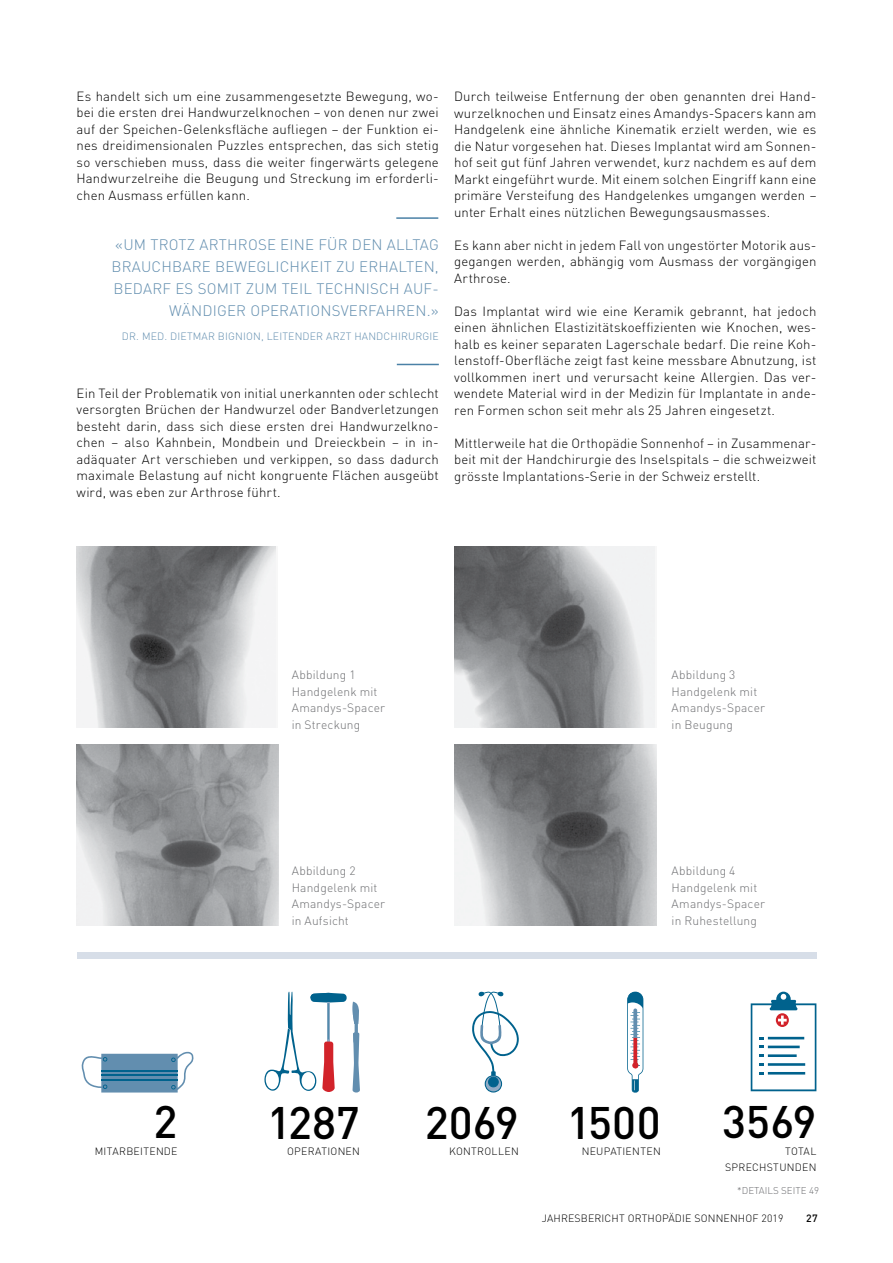
<style>
.page{position:relative;width:893px;height:1263px;background:#fff}
.page>*{position:absolute;margin:0;border:0;box-sizing:border-box;transform-origin:0 0}
.t1{font:500 45px "DIN";color:#000}
.t2{font:300 15px "DIN";letter-spacing:.015em;color:#628eaf}
.t3{font:300 13.2px/16.5px "DIN";letter-spacing:.01em;color:#000;text-align:justify}
.t4{font:300 12px/16.5px "DIN";letter-spacing:.015em;color:#6d6e71}
.t5{font:300 10.5px "DIN";letter-spacing:.02em;color:#000}
.t6{font:300 10.5px "DIN";letter-spacing:.015em;color:#628eaf}
.t7{font:500 10.5px "DIN";color:#000}
.t8{font:300 9.75px "DIN";color:#6d6e71}
</style>
<div class="page">
<svg style="left:352px;top:1002px;width:8px;height:90px"></svg>
<div style="left:310px;top:994px;width:37px;height:8px;background:#00628d;border-radius:4px"></div>
<svg style="left:264px;top:991px;width:71px;height:101px"></svg>
<svg style="left:81px;top:1052px;width:113px;height:40px"></svg>
<svg style="left:472px;top:991px;width:47px;height:101px"></svg>
<svg style="left:627px;top:992px;width:16px;height:100px"></svg>
<div style="left:751px;top:1003px;width:65px;height:88px;background:linear-gradient(to right,#73a8c0,#73a8c0)"></div>
<div style="left:752px;top:1005px;width:63px;height:84px;background:#fff"></div>
<hr style="left:768px;top:1037px;width:36px;height:2px;background:#00628d">
<svg style="left:759px;top:1045px;width:4px;height:3px"></svg>
<hr style="left:768px;top:1045px;width:32px;height:3px;background:#00628d">
<svg style="left:759px;top:1054px;width:4px;height:3px"></svg>
<hr style="left:768px;top:1054px;width:29px;height:3px;background:#00628d">
<svg style="left:759px;top:1063px;width:4px;height:3px"></svg>
<hr style="left:768px;top:1063px;width:37px;height:3px;background:#00628d">
<hr style="left:768px;top:1072px;width:37px;height:2px;background:#00628d">
<svg style="left:770px;top:992px;width:27px;height:35px"></svg>
<div style="left:77px;top:952px;width:739px;height:7px;background:#d7dee8"></div>
<hr style="left:396px;top:217px;width:42px;height:2px;background:#4a81a6">
<hr style="left:397px;top:364px;width:42px;height:1px;background:#4a81a6">
<svg style="left:77px;top:744px;width:201px;height:182px;background:#a1a3a5"></svg>
<svg style="left:454px;top:744px;width:202px;height:182px;background:#919294"></svg>
<svg style="left:77px;top:546px;width:199px;height:182px"></svg>
<svg style="left:454px;top:546px;width:201px;height:182px"></svg>
<p class="t3" style="left:77px;top:88px;width:364px">Es handelt sich um eine zusammengesetzte Bewegung, wo&shy;bei die ersten drei Handwurzelknochen – von denen nur zwei auf der Speichen-Gelenksfläche aufliegen – der Funktion ei&shy;nes dreidimensionalen Puzzles entsprechen, das sich stetig so verschieben muss, dass die weiter fingerwärts gelegene Handwurzelreihe die Beugung und Streckung im erforderli&shy;chen Ausmass erfüllen kann.</p>
<p class="t2" style="left:115px;top:235px;width:104px">«Um trotz Arthr</p>
<p class="t2" style="left:248px;top:235px;width:158px">ose ei ne für den Alltag</p>
<p class="t2" style="left:111px;top:257px;width:11px">brauchbare</p>
<p class="t2" style="left:215px;top:257px;width:20px">Beweglichkeit</p>
<p class="t2" style="left:336px;top:257px;width:34px">zu erhalte</p>
<p class="t2" style="left:424px;top:257px;width:17px">n,</p>
<p class="t2" style="left:113px;top:279px;width:112px">bedarf es somit</p>
<p class="t2" style="left:246px;top:279px;width:11px">zum</p>
<p class="t2" style="left:282px;top:279px;width:16px">Teil</p>
<p class="t2" style="left:316px;top:279px;width:10px">tech</p>
<p class="t2" style="left:354px;top:279px;width:20px">nisch</p>
<p class="t2" style="left:404px;top:279px;width:37px">au f-</p>
<p class="t2" style="left:169px;top:301px;width:53px">wändiger</p>
<p class="t2" style="left:250px;top:301px;width:10px">Operati</p>
<p class="t2" style="left:310px;top:301px;width:31px">onsver</p>
<p class="t2" style="left:368px;top:301px;width:19px">fahre</p>
<p class="t2" style="left:415px;top:301px;width:25px">n.»</p>
<p class="t6" style="left:122px;top:330px;width:56px">Dr. med. Dietmar</p>
<p class="t6" style="left:218px;top:330px;width:61px">Bignion, Leite</p>
<p class="t6" style="left:295px;top:330px;width:45px">nder Arzt</p>
<p class="t6" style="left:354px;top:330px;width:37px">handchirurgie</p>
<p class="t3" style="left:77px;top:385px;width:364px">Ein Teil der Problematik von initial unerkannten oder schlecht versorgten Brüchen der Handwurzel oder Bandverletzungen besteht darin, dass sich diese ersten drei Handwurzelkno&shy;chen – also Kahnbein, Mondbein und Dreieckbein – in in&shy;adäquater Art verschieben und verkippen, so dass dadurch maximale Belastung auf nicht kongruente Flächen ausgeübt wird, was eben zur Arthrose führt.</p>
<p class="t3" style="left:454px;top:88px;width:364px">Durch teilweise Entfernung der oben genannten drei Hand&shy;wurzelknochen und Einsatz eines Amandys-Spacers kann am Handgelenk eine ähnliche Kinematik erzielt werden, wie es die Natur vorgesehen hat. Dieses Implantat wird am Sonnen&shy;hof seit gut fünf Jahren verwendet, kurz nachdem es auf dem Markt eingeführt wurde. Mit einem solchen Eingriff kann eine primäre Versteifung des Handgelenkes umgangen werden – unter Erhalt eines nützlichen Bewegungsausmasses.</p>
<p class="t3" style="left:454px;top:237px;width:364px">Es kann aber nicht in jedem Fall von ungestörter Motorik aus&shy;gegangen werden, abhängig vom Ausmass der vorgängigen Arthrose.</p>
<p class="t3" style="left:454px;top:303px;width:364px">Das Implantat wird wie eine Keramik gebrannt, hat jedoch einen ähnlichen Elastizitätskoeffizienten wie Knochen, wes&shy;halb es keiner separaten Lagerschale bedarf. Die reine Koh&shy;lenstoff-O berfläche zeigt fast keine messbare Abnutzung, ist vollkommen inert und verursacht keine Allergien. Das ver&shy;wendete Material wird in der Medizin für Implantate in ande&shy;ren Formen schon seit mehr als 25 Jahren eingesetzt.</p>
<p class="t3" style="left:454px;top:435px;width:364px">Mittlerweile hat die Orthopädie Sonnenhof – in Zusammenar&shy;beit mit der Handchirurgie des Inselspitals – die schweizweit grösste Implantations-Serie in der Schweiz erstellt.</p>
<p class="t4" style="left:292px;top:667px;width:95px">Abbildung 1<br>Handgelenk mit<br>Amandys-Spacer in Streckung</p>
<p class="t4" style="left:292px;top:862px;width:95px">Abbildung 2<br>Handgelenk mit<br>Amandys-Spacer in Aufsicht</p>
<p class="t4" style="left:672px;top:667px;width:95px">Abbildung 3<br>Handgelenk mit<br>Amandys-Spacer in Beugung</p>
<p class="t4" style="left:672px;top:862px;width:95px">Abbildung 4<br>Handgelenk mit<br>Amandys-Spacer in Ruhestellung</p>
<h1 class="t1" style="left:154px;top:1093px;width:25px">2</h1>
<p class="t5" style="left:95px;top:1144px;width:7px">mitarbeite</p>
<p class="t5" style="left:156px;top:1144px;width:21px">nde</p>
<h1 class="t1" style="left:267px;top:1094px;width:94px">1287</h1>
<p class="t5" style="left:287px;top:1145px;width:72px">OPERATION EN</p>
<h1 class="t1" style="left:425px;top:1094px;width:96px">2069</h1>
<p class="t5" style="left:449px;top:1145px;width:69px">KONTROLLEN</p>
<h1 class="t1" style="left:567px;top:1094px;width:96px">1500</h1>
<p class="t5" style="left:582px;top:1145px;width:78px">N EUPATIENTEN</p>
<h1 class="t1" style="left:722px;top:1093px;width:96px">3569</h1>
<p class="t5" style="left:785px;top:1144px;width:20px">Total</p>
<p class="t5" style="left:725px;top:1161px;width:15px">Sprechstu</p>
<p class="t5" style="left:787px;top:1161px;width:31px">nden</p>
<p class="t8" style="left:737px;top:1185px;width:11px">*Details</p>
<p class="t8" style="left:781px;top:1185px;width:12px">Seite</p>
<p class="t8" style="left:809px;top:1185px;width:12px">49</p>
<p class="t5" style="left:542px;top:1212px;width:13px">Jahresbericht</p>
<p class="t5" style="left:628px;top:1212px;width:14px">orth</p>
<p class="t5" style="left:655px;top:1212px;width:130px">opädie sonnenhof 2019</p>
<p class="t7" style="left:806px;top:1212px;width:13px">27</p>
</div>
